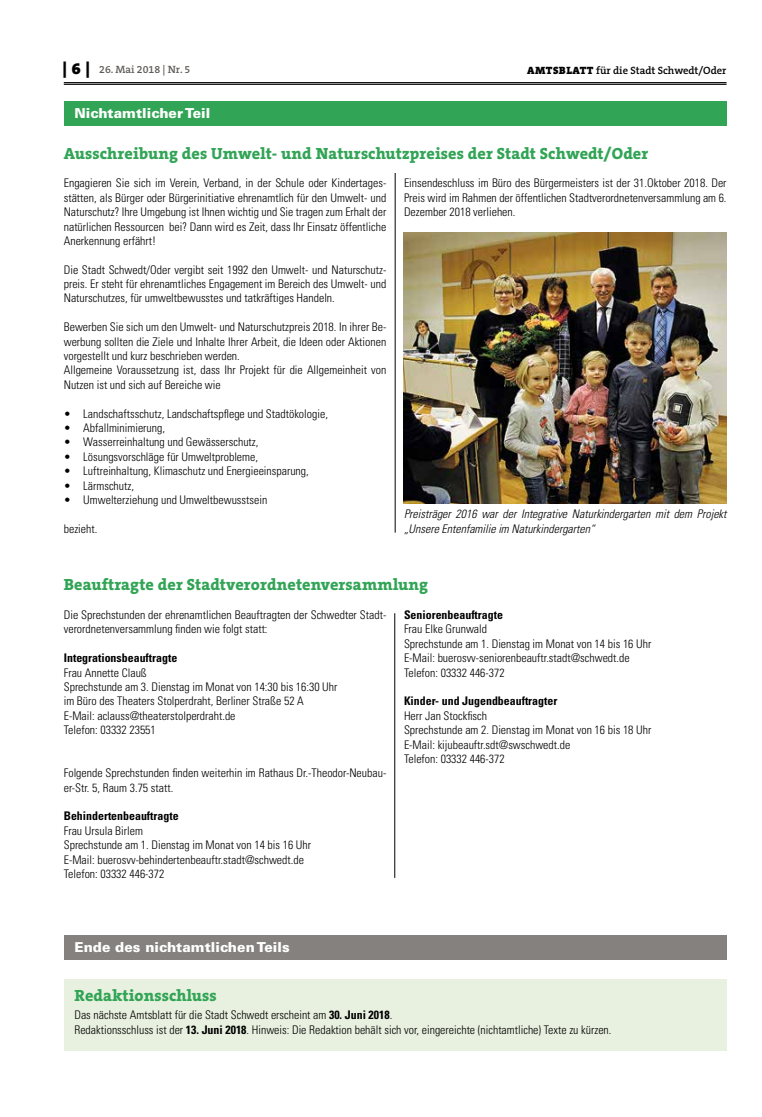
<style>
.page{position:relative;width:762px;height:1117px;background:#fff}
.page>*{position:absolute;margin:0;border:0;box-sizing:border-box;transform-origin:0 0}
.t1{font:800 16.25px "The Serif B W8";letter-spacing:.01em;color:#32a456}
.t2{font:900 13.75px "Univers";letter-spacing:.005em;color:#fff}
.t3{font:300 condensed 11.88px/14.4px "Univers";color:#000}
.t4{font:italic 300 condensed 11.88px/14.4px "Univers";color:#000}
.t5{font:700 condensed 11.88px "Univers";color:#000}
.t6{font:600 10.62px "The Serif B W6";color:#000}
.t7{font:600 10.62px "The Serif B W6";color:#615c58}
.s1{font-family:"The Serif B W9";font-weight:900;font-size:16.25px;color:#000}
.s2{font-family:"The Serif B W9";font-weight:900}
.s3{font-weight:700}
</style>
<div class="page">
<hr style="left:64px;top:82px;width:662px;height:1px;background:#000">
<hr style="left:64px;top:84px;width:662px;height:1px;background:#000">
<div style="left:64px;top:101px;width:662px;height:25px;background:#32a456"></div>
<img style="left:404px;top:232px;width:322px;height:271px">
<hr style="left:395px;top:173px;width:1px;height:359px;background:#000">
<hr style="left:394px;top:613px;width:1px;height:264px;background:#000">
<div style="left:64px;top:978px;width:662px;height:72px;background:#e8f1e0"></div>
<div style="left:64px;top:935px;width:662px;height:25px;background:#84817e"></div>
<p class="t7" style="left:63px;top:63px;width:129px"><span class="s1">| 6 |</span> 26. Mai 2018 | Nr. 5</p>
<p class="t6" style="left:527px;top:63px;width:201px"><span class="s2">AMTSBLATT</span> für die Stadt Schwedt/Oder</p>
<p class="t2" style="left:74px;top:104px;width:138px">Nichtamtlicher Teil</p>
<h1 class="t1" style="left:64px;top:142px;width:586px">Ausschreibung des Umwelt- und Naturschutzpreises der Stadt Schwedt/Oder</h1>
<p class="t3" style="left:64px;top:176px;width:324px;text-align:justify">Engagieren Sie sich im Verein, Verband, in der Schule oder Kindertages&shy;stätten, als Bürger oder Bürgerinitiative ehrenamtlich für den Umwelt- und Naturschutz? Ihre Umgebung ist Ihnen wichtig und Sie tragen zum Erhalt der natürlichen Ressourcen bei? Dann wird es Zeit, dass Ihr Einsatz öffentliche Anerkennung erfährt!</p>
<p class="t3" style="left:64px;top:262px;width:324px;text-align:justify">Die Stadt Schwedt/Oder vergibt seit 1992 den Umwelt- und Naturschutz&shy;preis. Er steht für ehrenamtliches Engagement im Bereich des Umwelt- und Naturschutzes, für umweltbewusstes und tatkräftiges Handeln.</p>
<p class="t3" style="left:64px;top:320px;width:324px">Bewerben Sie sich um den Umwelt- und Naturschutzpreis 2018. In ihrer Be&shy;werbung sollten die Ziele und Inhalte Ihrer Arbeit, die Ideen oder Aktionen vorgestellt und kurz beschrieben werden.<br>Allgemeine Voraussetzung ist, dass Ihr Projekt für die Allgemeinheit von Nutzen ist und sich auf Bereiche wie</p>
<p class="t3" style="left:64px;top:406px;width:266px">• Landschaftsschutz, Landschaftspflege und Stadtökologie,</p>
<p class="t3" style="left:64px;top:420px;width:103px">• Abfallminimierung,</p>
<p class="t3" style="left:64px;top:435px;width:196px">• Wasserreinhaltung und Gewässerschutz,</p>
<p class="t3" style="left:64px;top:449px;width:196px">• Lösungsvorschläge für Umweltprobleme,</p>
<p class="t3" style="left:64px;top:463px;width:246px">• Luftreinhaltung, Klimaschutz und Energieeinsparung,</p>
<p class="t3" style="left:64px;top:478px;width:72px">• Lärmschutz,</p>
<p class="t3" style="left:64px;top:492px;width:205px">• Umwelterziehung und Umweltbewusstsein</p>
<p class="t3" style="left:64px;top:521px;width:35px">bezieht.</p>
<p class="t3" style="left:404px;top:176px;width:324px;text-align:justify">Einsendeschluss im Büro des Bürgermeisters ist der 31.Oktober 2018. Der Preis wird im Rahmen der öffentlichen Stadtverordnetenversammlung am 6.<br>Dezember 2018 verliehen.</p>
<p class="t4" style="left:404px;top:506px;width:324px">Preisträger 2016 war der Integrative Naturkindergarten mit dem Projekt „Unsere Entenfamilie im Naturkindergarten“</p>
<h1 class="t1" style="left:64px;top:573px;width:366px">Beauftragte der Stadtverordnetenversammlung</h1>
<p class="t3" style="left:64px;top:607px;width:324px">Die Sprechstunden der ehrenamtlichen Beauftragten der Schwedter Stadt&shy;verordnetenversammlung finden wie folgt statt:</p>
<p class="t5" style="left:64px;top:650px;width:115px">Integrationsbeauftragte</p>
<p class="t3" style="left:64px;top:665px;width:275px">Frau Annette Clauß<br>Sprechstunde am 3. Dienstag im Monat von 14:30 bis 16:30 Uhr im Büro des Theaters Stolperdraht, Berliner Straße 52 A E-Mail: aclauss@theaterstolperdraht.de<br>Telefon: 03332 23551</p>
<p class="t3" style="left:64px;top:765px;width:324px">Folgende Sprechstunden finden weiterhin im Rathaus Dr.-Theodor-Neubau&shy;er-Str. 5, Raum 3.75 statt.</p>
<p class="t5" style="left:64px;top:808px;width:116px">Behindertenbeauftragte</p>
<p class="t3" style="left:64px;top:823px;width:249px">Frau Ursula Birlem<br>Sprechstunde am 1. Dienstag im Monat von 14 bis 16 Uhr E-Mail: buerosvv-behindertenbeauftr.stadt@schwedt.de Telefon: 03332 446-372</p>
<p class="t5" style="left:404px;top:607px;width:100px">Seniorenbeauftragte</p>
<p class="t3" style="left:404px;top:622px;width:249px">Frau Elke Grunwald<br>Sprechstunde am 1. Dienstag im Monat von 14 bis 16 Uhr E-Mail: buerosvv-seniorenbeauftr.stadt@schwedt.de Telefon: 03332 446-372</p>
<p class="t5" style="left:404px;top:693px;width:155px">Kinder- und Jugendbeauftragter</p>
<p class="t3" style="left:404px;top:708px;width:249px">Herr Jan Stockfisch<br>Sprechstunde am 2. Dienstag im Monat von 16 bis 18 Uhr E-Mail: kijubeauftr.sdt@swschwedt.de<br>Telefon: 03332 446-372</p>
<p class="t2" style="left:74px;top:938px;width:217px">Ende des nichtamtlichen Teils</p>
<h1 class="t1" style="left:74px;top:983px;width:144px">Redaktionsschluss</h1>
<p class="t3" style="left:74px;top:1007px;width:538px">Das nächste Amtsblatt für die Stadt Schwedt erscheint am <span class="s3">30. Juni 2018</span>.<br>Redaktionsschluss ist der <span class="s3">13. Juni 2018</span>. Hinweis: Die Redaktion behält sich vor, eingereichte (nichtamtliche) Texte zu kürzen.</p>
</div>
